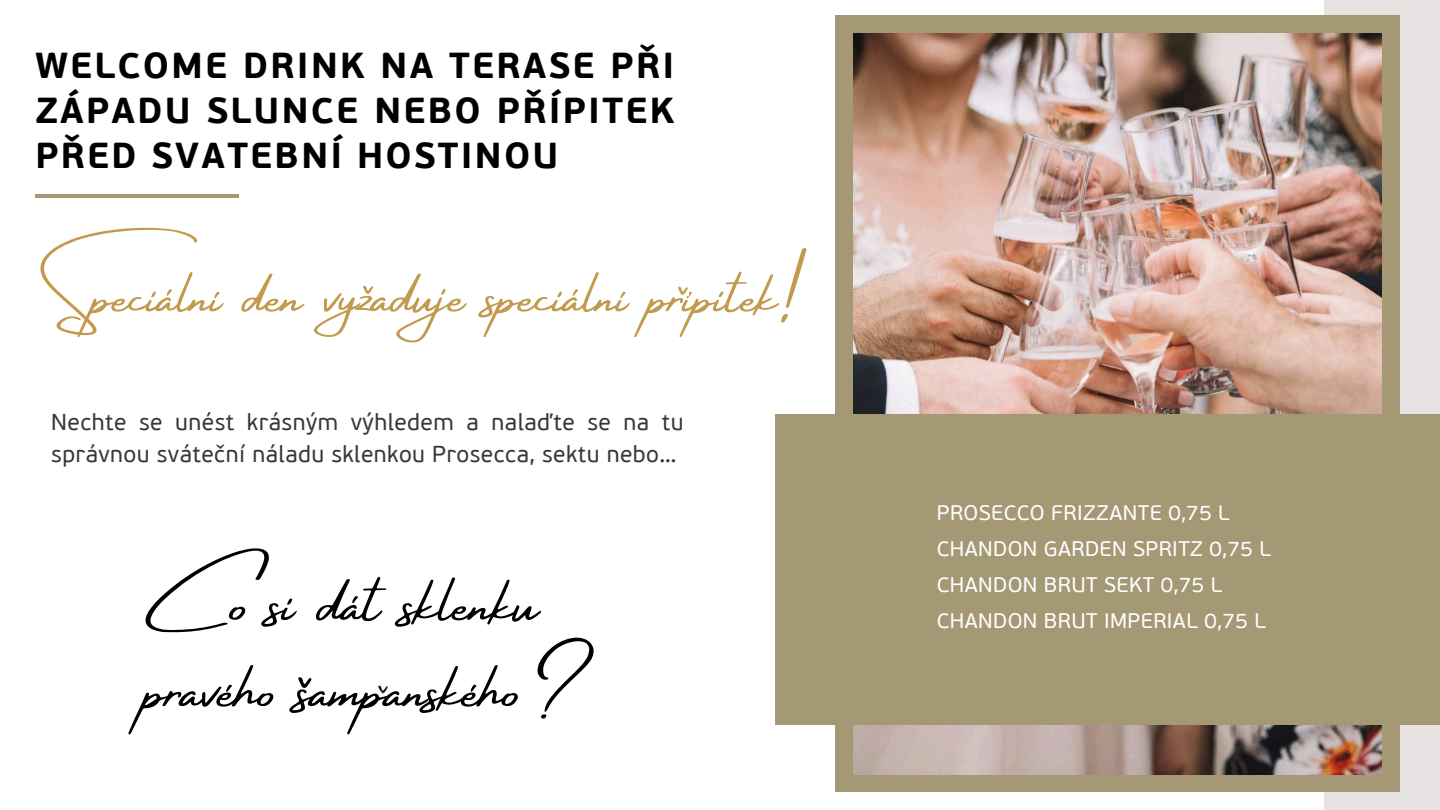
<style>
.page{position:relative;width:1440px;height:810px;background:#fff}
.page>*{position:absolute;margin:0;border:0;box-sizing:border-box;transform-origin:0 0}
.t1{font:62px/86.2px "Amsterdam Four";color:#000}
.t2{font:57px "Amsterdam Four";color:#c19a4e}
.t3{font:700 36px/45px "PF Beau Sans Pro";letter-spacing:.065em;color:#000;text-align:justify}
.t4{font:23px/31.5px "PF Beau Sans Pro";letter-spacing:.02em;color:#373737}
.t5{font:21px/36px "PF Beau Sans Pro";letter-spacing:.02em;color:#fff}
</style>
<div class="page">
<div style="left:1325px;top:0;width:115px;height:810px;background:#e7e3e2"></div>
<div style="left:835px;top:15px;width:565px;height:776px;background:#a59874"></div>
<img style="left:853px;top:33px;width:528px;height:741px">
<hr style="left:35px;top:194px;width:204px;height:4px;background:#a59874">
<img style="left:377px;top:685px;width:11px;height:10px">
<div style="left:775px;top:414px;width:665px;height:310px;background:#a59874"></div>
<svg style="left:677px;top:286px;width:11px;height:9px"></svg>
<h3 class="t3" style="left:35px;top:44px;width:640px">WELCOME DRINK NA TERASE PŘI ZÁPADU SLUNCE NEBO PŘÍPITEK PŘED SVATEBNÍ HOSTINOU</h3>
<h2 class="t2" style="left:51px;top:265px;width:739px">Speciální den vyžaduje speciální prípitek!</h2>
<p class="t4" style="left:51px;top:407px;width:634px">Nechte se unést krásným výhledem a nalaďte se na tu správnou sváteční náladu sklenkou Prosecca, sektu nebo…</p>
<h1 class="t1" style="left:144px;top:562px;width:436px">Co si dát sklenku pravého šampanského?</h1>
<p class="t5" style="left:937px;top:495px;width:336px">PROSECCO FRIZZANTE 0,75 L<br>CHANDON GARDEN SPRITZ 0,75 L<br>CHANDON BRUT SEKT 0,75 L<br>CHANDON BRUT IMPERIAL 0,75 L</p>
</div>
